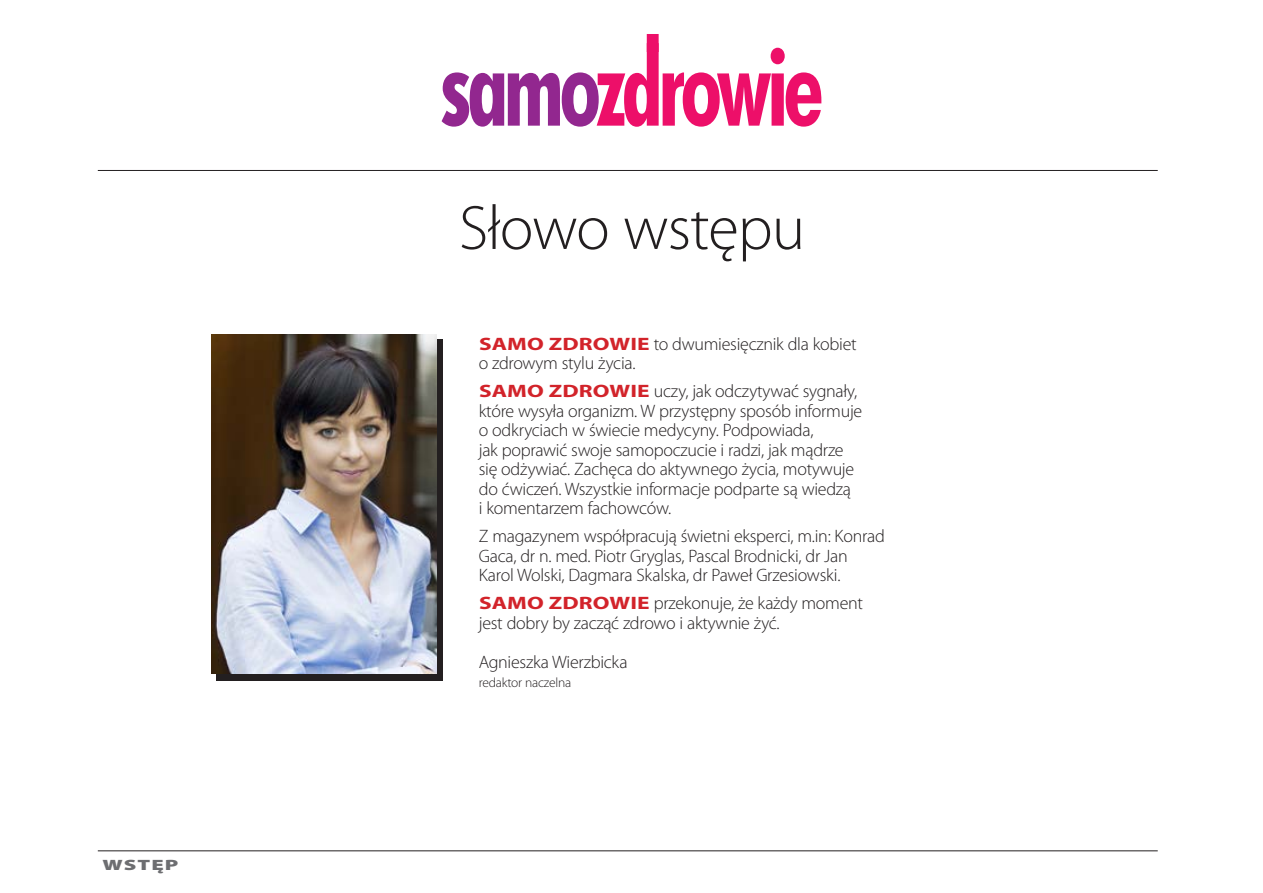
<style>
.page{position:relative;width:1263px;height:893px;background:#fff}
.page>*{position:absolute;margin:0;border:0;box-sizing:border-box;transform-origin:0 0}
.t1{font:300 63px "Myriad Pro";letter-spacing:-.015em;color:#231f20}
.t2{font:300 18px/19.5px "Myriad Pro";letter-spacing:-.015em;color:#231f20}
.t3{font:900 15px "Myriad Pro";letter-spacing:.05em;color:#6d6e71;scale:1.5 1}
.t4{font:300 13.5px "Myriad Pro";letter-spacing:-.015em;color:#231f20}
.s1{font-weight:700;color:#d2232a}
</style>
<div class="page">
<svg style="left:442px;top:34px;width:379px;height:93px"></svg>
<hr style="left:98px;top:170px;width:1060px;height:1px;background:#231f20">
<hr style="left:98px;top:850px;width:1060px;height:1px;background:#231f20">
<div style="left:216px;top:340px;width:227px;height:341px;background:#231f20"></div>
<img style="left:211px;top:335px;width:226px;height:338px">
<p class="t3" style="left:102px;top:854px;width:52px">WSTĘP</p>
<h1 class="t1" style="left:459px;top:193px;width:348px">Słowo wstępu</h1>
<p class="t2" style="left:479px;top:334px;width:379px"><span class="s1">SAMO ZDROWIE</span> to dwumiesięcznik dla kobiet o zdrowym stylu życia.</p>
<p class="t2" style="left:479px;top:382px;width:385px"><span class="s1">SAMO ZDROWIE</span> uczy, jak odczytywać sygnały, które wysyła organizm. W przystępny sposób informuje o odkryciach w świecie medycyny. Podpowiada,<br>jak poprawić swoje samopoczucie i radzi, jak mądrze się odżywiać. Zachęca do aktywnego życia, motywuje do ćwiczeń. Wszystkie informacje podparte są wiedzą<br>i komentarzem fachowców.</p>
<p class="t2" style="left:479px;top:527px;width:408px">Z magazynem współpracują świetni eksperci, m.in: Konrad<br>Gaca, dr n. med. Piotr Gryglas, Pascal Brodnicki, dr Jan<br>Karol Wolski, Dagmara Skalska, dr Paweł Grzesiowski.</p>
<p class="t2" style="left:479px;top:594px;width:386px"><span class="s1">SAMO ZDROWIE</span> przekonuje, że każdy moment jest dobry by zacząć zdrowo i aktywnie żyć.</p>
<p class="t2" style="left:479px;top:652px;width:150px">Agnieszka Wierzbicka</p>
<p class="t4" style="left:479px;top:675px;width:94px">redaktor naczelna</p>
</div>
